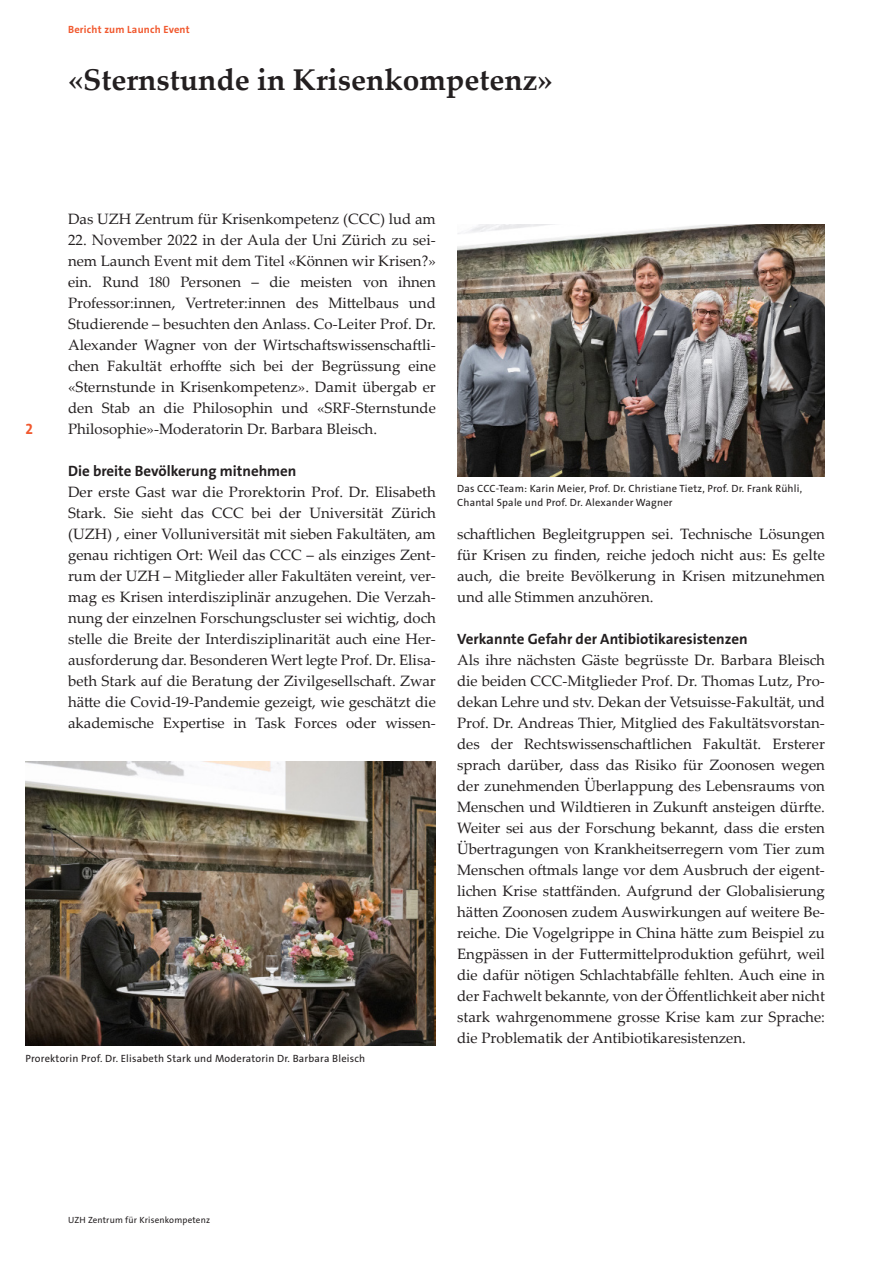
<style>
.page{position:relative;width:893px;height:1263px;background:#fff}
.page>*{position:absolute;margin:0;border:0;box-sizing:border-box;transform-origin:0 0}
.Titel{font:700 30px "Palatino Linotype";color:#231f20}
.Lauftext{font:15px/21px "Palatino Linotype";color:#231f20;text-align:justify}
.Zwischentitel_2{font:15px "The Sans LP7 Bld";color:#231f20}
.t1{font:15px "The Sans LP7 Bld";color:#f1592f}
.Legende_Impressum{font:10.5px/13.5px "The Sans LP5 Plain";letter-spacing:.02em;color:#231f20}
.t2{font:10.5px "The Sans LP7 Bld";letter-spacing:.02em;color:#f1592f}
.t3{font:9px "The Sans LP5 Plain";letter-spacing:.02em;color:#231f20}
</style>
<div class="page">
<img style="left:26px;top:761px;width:410px;height:284px">
<img style="left:457px;top:224px;width:368px;height:252px">
<p class="t2" style="left:68px;top:23px;width:123px">Bericht zum Launch Event</p>
<p class="Titel" style="left:68px;top:58px;width:486px">«Sternstunde in Krisenkompetenz»</p>
<p class="t1" style="left:26px;top:419px;width:9px">2</p>
<p class="Lauftext" style="left:68px;top:208px;width:369px">Das UZH Zentrum für Krisenkompetenz (CCC) lud am</p>
<p class="Lauftext" style="left:68px;top:229px;width:369px">22. November 2022 in der Aula der Uni Zürich zu sei&shy;nem Launch Event mit dem Titel «Können wir Krisen?» ein. Rund 180 Personen – die meisten von ihnen Professor:innen, Vertreter:innen des Mittelbaus und Studierende – besuchten den Anlass. Co-Leiter Prof. Dr.<br>Alexander Wagner von der Wirtschaftswissenschaftli&shy;chen Fakultät erhoffte sich bei der Begrüssung eine «Sternstunde in Krisenkompetenz». Damit übergab er den Stab an die Philosophin und «SRF-Sternstunde Philosophie»-Moderatorin Dr. Barbara Bleisch.</p>
<p class="Zwischentitel_2" style="left:68px;top:461px;width:230px">Die breite Bevölkerung mitnehmen</p>
<p class="Lauftext" style="left:68px;top:481px;width:369px">Der erste Gast war die Prorektorin Prof. Dr. Elisabeth Stark. Sie sieht das CCC bei der Universität Zürich (UZH) , einer Volluniversität mit sieben Fakultäten, am genau richtigen Ort: Weil das CCC – als einziges Zent&shy;rum der UZH – Mitglieder aller Fakultäten vereint, ver&shy;mag es Krisen interdisziplinär anzugehen. Die Verzah&shy;nung der einzelnen Forschungscluster sei wichtig, doch stelle die Breite der Interdisziplinarität auch eine Her&shy;ausforderung dar. Besonderen Wert legte Prof. Dr. Elisa&shy;beth Stark auf die Beratung der Zivilgesellschaft. Zwar hätte die Covid-19-Pandemie gezeigt, wie geschätzt die akademische Expertise in Task Forces oder wissen-</p>
<p class="Legende_Impressum" style="left:457px;top:482px;width:346px">Das CCC-Team: Karin Meier, Prof. Dr. Christiane Tietz, Prof. Dr. Frank Rühli,<br>Chantal Spale und Prof. Dr. Alexander Wagner</p>
<p class="Lauftext" style="left:457px;top:523px;width:369px">schaftlichen Begleitgruppen sei. Technische Lösungen für Krisen zu finden, reiche jedoch nicht aus: Es gelte auch, die breite Bevölkerung in Krisen mitzunehmen und alle Stimmen anzuhören.</p>
<p class="Zwischentitel_2" style="left:457px;top:629px;width:292px">Verkannte Gefahr der Antibiotikaresistenzen</p>
<p class="Lauftext" style="left:457px;top:649px;width:369px">Als ihre nächsten Gäste begrüsste Dr. Barbara Bleisch die beiden CCC-Mitglieder Prof. Dr. Thomas Lutz, Pro&shy;dekan Lehre und stv. Dekan der Vetsuisse-Fakultät, und Prof. Dr. Andreas Thier, Mitglied des Fakultätsvorstan&shy;des der Rechtswissenschaftlichen Fakultät. Ersterer sprach darüber, dass das Risiko für Zoonosen wegen der zunehmenden Überlappung des Lebensraums von Menschen und Wildtieren in Zukunft ansteigen dürfte.<br>Weiter sei aus der Forschung bekannt, dass die ersten Übertragungen von Krankheitserregern vom Tier zum Menschen oftmals lange vor dem Ausbruch der eigent&shy;lichen Krise stattfänden. Aufgrund der Globalisierung hätten Zoonosen zudem Auswirkungen auf weitere Be&shy;reiche. Die Vogelgrippe in China hätte zum Beispiel zu Engpässen in der Futtermittelproduktion geführt, weil die dafür nötigen Schlachtabfälle fehlten. Auch eine in der Fachwelt bekannte, von der Öffentlichkeit aber nicht stark wahrgenommene grosse Krise kam zur Sprache: die Problematik der Antibiotikaresistenzen.</p>
<p class="Legende_Impressum" style="left:26px;top:1051px;width:341px">Prorektorin Prof. Dr. Elisabeth Stark und Moderatorin Dr. Barbara Bleisch</p>
<p class="t3" style="left:68px;top:1214px;width:144px">UZH Zentrum für Krisenkompetenz</p>
</div>
